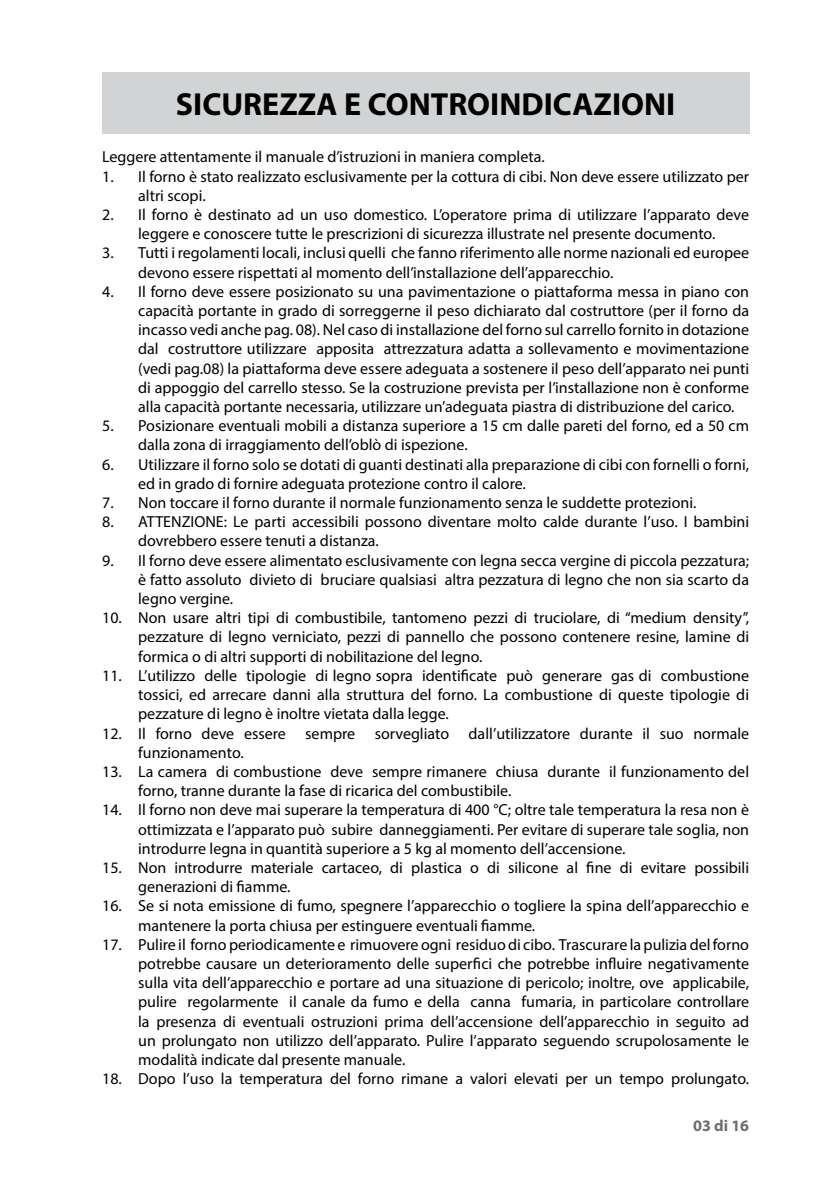
<style>
.page{position:relative;width:840px;height:1191px;background:#fff}
.page>*{position:absolute;margin:0;border:0;box-sizing:border-box;transform-origin:0 0}
.t1{font:700 32px "Myriad Pro";color:#000}
.t2{font:16px/19.2px "Myriad Pro";color:#000}
.t3{font:700 16px "Myriad Pro";color:#6d6e71}
</style>
<div class="page">
<div style="left:102px;top:72px;width:646px;height:61px;background:#d1d3d4"></div>
<h1 class="t1" style="left:176px;top:83px;width:500px">SICUREZZA E CONTROINDICAZIONI</h1>
<p class="t2" style="left:102px;top:147px;width:444px">Leggere attentamente il manuale d’istruzioni in maniera completa.</p>
<p class="t2" style="left:138px;top:166px;width:612px;text-indent:-36px">1. Il forno è stato realizzato esclusivamente per la cottura di cibi. Non deve essere utilizzato per altri scopi.</p>
<p class="t2" style="left:102px;top:205px;width:648px;text-align:center">2. Il forno è destinato ad un uso domestico. L’operatore prima di utilizzare l’apparato deve leggere e conoscere tutte le prescrizioni di sicurezza illustrate nel presente documento.</p>
<p class="t2" style="left:138px;top:243px;width:612px;text-indent:-36px">3. Tutti i regolamenti locali, inclusi quelli che fanno riferimento alle norme nazionali ed europee devono essere rispettati al momento dell’installazione dell’apparecchio.</p>
<p class="t2" style="left:138px;top:281px;width:612px;text-align:justify;text-indent:-36px">4. Il forno deve essere posizionato su una pavimentazione o piattaforma messa in piano con capacità portante in grado di sorreggerne il peso dichiarato dal costruttore (per il forno da incasso vedi anche pag. 08). Nel caso di installazione del forno sul carrello fornito in dotazione dal costruttore utilizzare apposita attrezzatura adatta a sollevamento e movimentazione (vedi pag.08) la piattaforma deve essere adeguata a sostenere il peso dell’apparato nei punti di appoggio del carrello stesso. Se la costruzione prevista per l’installazione non è conforme alla capacità portante necessaria, utilizzare un’adeguata piastra di distribuzione del carico.</p>
<p class="t2" style="left:138px;top:416px;width:612px;text-indent:-36px">5. Posizionare eventuali mobili a distanza superiore a 15 cm dalle pareti del forno, ed a 50 cm dalla zona di irraggiamento dell’oblò di ispezione.</p>
<p class="t2" style="left:138px;top:454px;width:612px;text-indent:-36px">6. Utilizzare il forno solo se dotati di guanti destinati alla preparazione di cibi con fornelli o forni, ed in grado di fornire adeguata protezione contro il calore.</p>
<p class="t2" style="left:102px;top:493px;width:595px">7. Non toccare il forno durante il normale funzionamento senza le suddette protezioni.</p>
<p class="t2" style="left:138px;top:512px;width:612px;text-indent:-36px">8. ATTENZIONE: Le parti accessibili possono diventare molto calde durante l’uso. I bambini dovrebbero essere tenuti a distanza.</p>
<p class="t2" style="left:138px;top:550px;width:612px;text-align:justify;text-indent:-36px">9. Il forno deve essere alimentato esclusivamente con legna secca vergine di piccola pezzatura; è fatto assoluto divieto di bruciare qualsiasi altra pezzatura di legno che non sia scarto da legno vergine.</p>
<p class="t2" style="left:138px;top:608px;width:612px;text-align:justify;text-indent:-36px">10. Non usare altri tipi di combustibile, tantomeno pezzi di truciolare, di “medium density”, pezzature di legno verniciato, pezzi di pannello che possono contenere resine, lamine di formica o di altri supporti di nobilitazione del legno.</p>
<p class="t2" style="left:138px;top:665px;width:612px;text-align:justify;text-indent:-36px">11. L’utilizzo delle tipologie di legno sopra identificate può generare gas di combustione tossici, ed arrecare danni alla struttura del forno. La combustione di queste tipologie di pezzature di legno è inoltre vietata dalla legge.</p>
<p class="t2" style="left:138px;top:723px;width:612px;text-indent:-36px">12. Il forno deve essere sempre sorvegliato dall’utilizzatore durante il suo normale funzionamento.</p>
<p class="t2" style="left:138px;top:761px;width:612px;text-indent:-36px">13. La camera di combustione deve sempre rimanere chiusa durante il funzionamento del forno, tranne durante la fase di ricarica del combustibile.</p>
<p class="t2" style="left:138px;top:800px;width:612px;text-align:justify;text-indent:-36px">14. Il forno non deve mai superare la temperatura di 400 °C; oltre tale temperatura la resa non è ottimizzata e l’apparato può subire danneggiamenti. Per evitare di superare tale soglia, non introdurre legna in quantità superiore a 5 kg al momento dell’accensione.</p>
<p class="t2" style="left:138px;top:857px;width:612px;text-indent:-36px">15. Non introdurre materiale cartaceo, di plastica o di silicone al fine di evitare possibili generazioni di fiamme.</p>
<p class="t2" style="left:138px;top:896px;width:612px;text-indent:-36px">16. Se si nota emissione di fumo, spegnere l’apparecchio o togliere la spina dell’apparecchio e mantenere la porta chiusa per estinguere eventuali fiamme.</p>
<p class="t2" style="left:138px;top:934px;width:612px;text-align:justify;text-indent:-36px">17. Pulire il forno periodicamente e rimuovere ogni residuo di cibo. Trascurare la pulizia del forno potrebbe causare un deterioramento delle superfici che potrebbe influire negativamente sulla vita dell’apparecchio e portare ad una situazione di pericolo; inoltre, ove applicabile, pulire regolarmente il canale da fumo e della canna fumaria, in particolare controllare la presenza di eventuali ostruzioni prima dell’accensione dell’apparecchio in seguito ad un prolungato non utilizzo dell’apparato. Pulire l’apparato seguendo scrupolosamente le modalità indicate dal presente manuale.</p>
<p class="t2" style="left:102px;top:1069px;width:648px">18. Dopo l’uso la temperatura del forno rimane a valori elevati per un tempo prolungato.</p>
<p class="t3" style="left:692px;top:1115px;width:57px">03 di 16</p>
</div>
